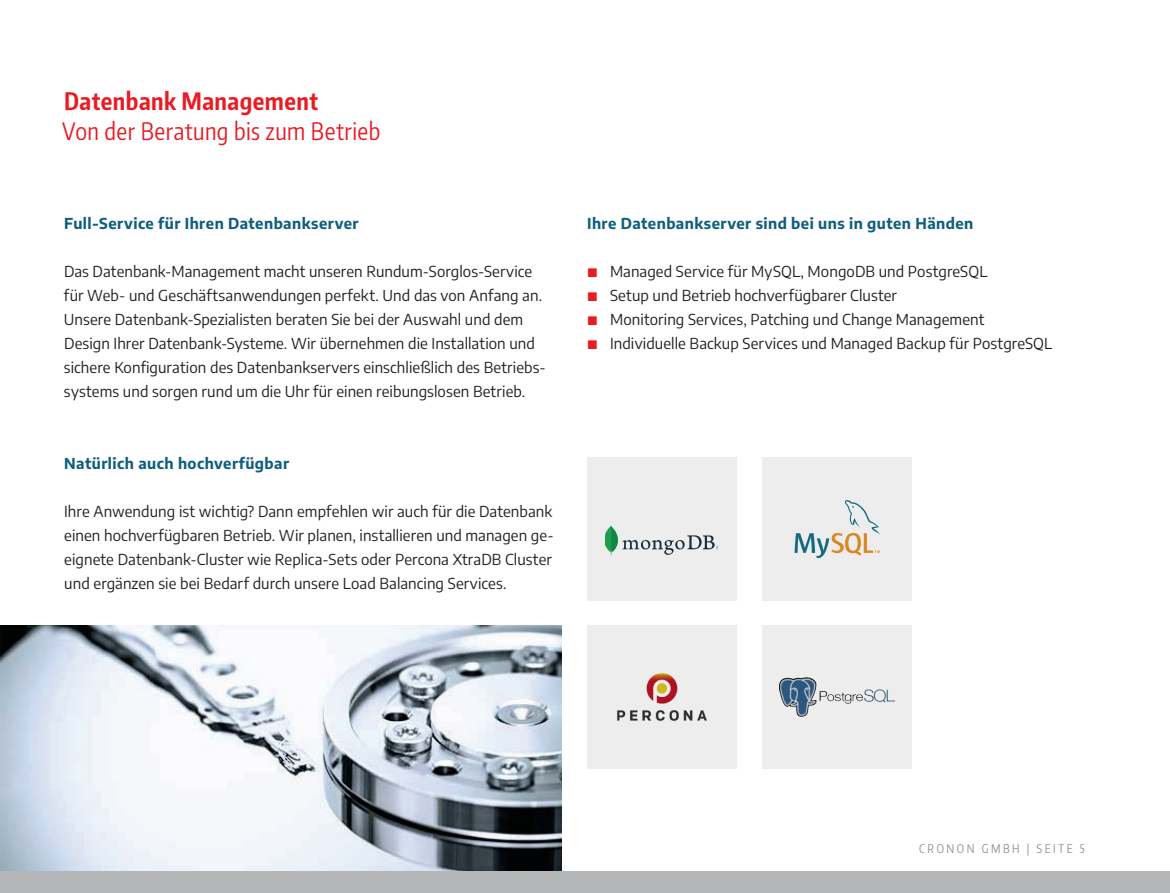
<style>
.page{position:relative;width:1170px;height:893px;background:#fff}
.page>*{position:absolute;margin:0;border:0;box-sizing:border-box;transform-origin:0 0}
.t1{font:24px "Encode Sans Compressed";letter-spacing:.015em;color:#e81c22}
.t2{font:700 24px "Encode Sans Compressed";letter-spacing:.02em;color:#e81c22}
.t3{font:15px/24px "Encode Sans";letter-spacing:.005em;color:#231f20}
.t4{font:700 15px "Encode Sans";letter-spacing:.03em;color:#105e7e}
.t5{font:12px "Encode Sans Compressed";letter-spacing:.21em;color:#919295}
</style>
<div class="page">
<img style="left:0;top:626px;width:561px;height:246px">
<div style="left:0;top:872px;width:1169px;height:21px;background:#b5b6b8"></div>
<div style="left:587px;top:457px;width:149px;height:144px;background:#ecedec"></div>
<svg style="left:606px;top:525px;width:112px;height:31px"></svg>
<div style="left:762px;top:457px;width:150px;height:144px;background:#ecedec"></div>
<svg style="left:794px;top:500px;width:85px;height:58px"></svg>
<div style="left:762px;top:625px;width:150px;height:144px;background:#ecedec"></div>
<img style="left:779px;top:677px;width:115px;height:40px">
<div style="left:587px;top:625px;width:149px;height:144px;background:#ecedec"></div>
<img style="left:617px;top:672px;width:90px;height:49px">
<h1 class="t2" style="left:64px;top:85px;width:255px">Datenbank Management</h1>
<h1 class="t1" style="left:62px;top:115px;width:319px">Von der Beratung bis zum Betrieb</h1>
<p class="t4" style="left:64px;top:213px;width:296px">Full-Service für Ihren Datenbankserver</p>
<p class="t3" style="left:64px;top:259px;width:483px">Das Datenbank-Management macht unseren Rundum-Sorglos-Service für Web- und Geschäftsanwendungen perfekt. Und das von Anfang an.<br>Unsere Datenbank-Spezialisten beraten Sie bei der Auswahl und dem Design Ihrer Datenbank-Systeme. Wir übernehmen die Installation und sichere Konfiguration des Datenbankservers einschließlich des Betriebs&shy;systems und sorgen rund um die Uhr für einen reibungslosen Betrieb.</p>
<p class="t4" style="left:64px;top:453px;width:226px">Natürlich auch hochverfügbar</p>
<p class="t3" style="left:64px;top:499px;width:491px">Ihre Anwendung ist wichtig? Dann empfehlen wir auch für die Datenbank einen hochverfügbaren Betrieb. Wir planen, installieren und managen ge&shy;eignete Datenbank-Cluster wie Replica-Sets oder Percona XtraDB Cluster und ergänzen sie bei Bedarf durch unsere Load Balancing Services.</p>
<p class="t4" style="left:587px;top:213px;width:388px">Ihre Datenbankserver sind bei uns in guten Händen</p>
<p class="t3" style="left:610px;top:259px;width:443px">Managed Service für MySQL, MongoDB und PostgreSQL<br>Setup und Betrieb hochverfügbarer Cluster<br>Monitoring Services, Patching und Change Management Individuelle Backup Services und Managed Backup für PostgreSQL</p>
<p class="t5" style="left:919px;top:841px;width:167px">CRONON GMBH | SEITE 5</p>
</div>
